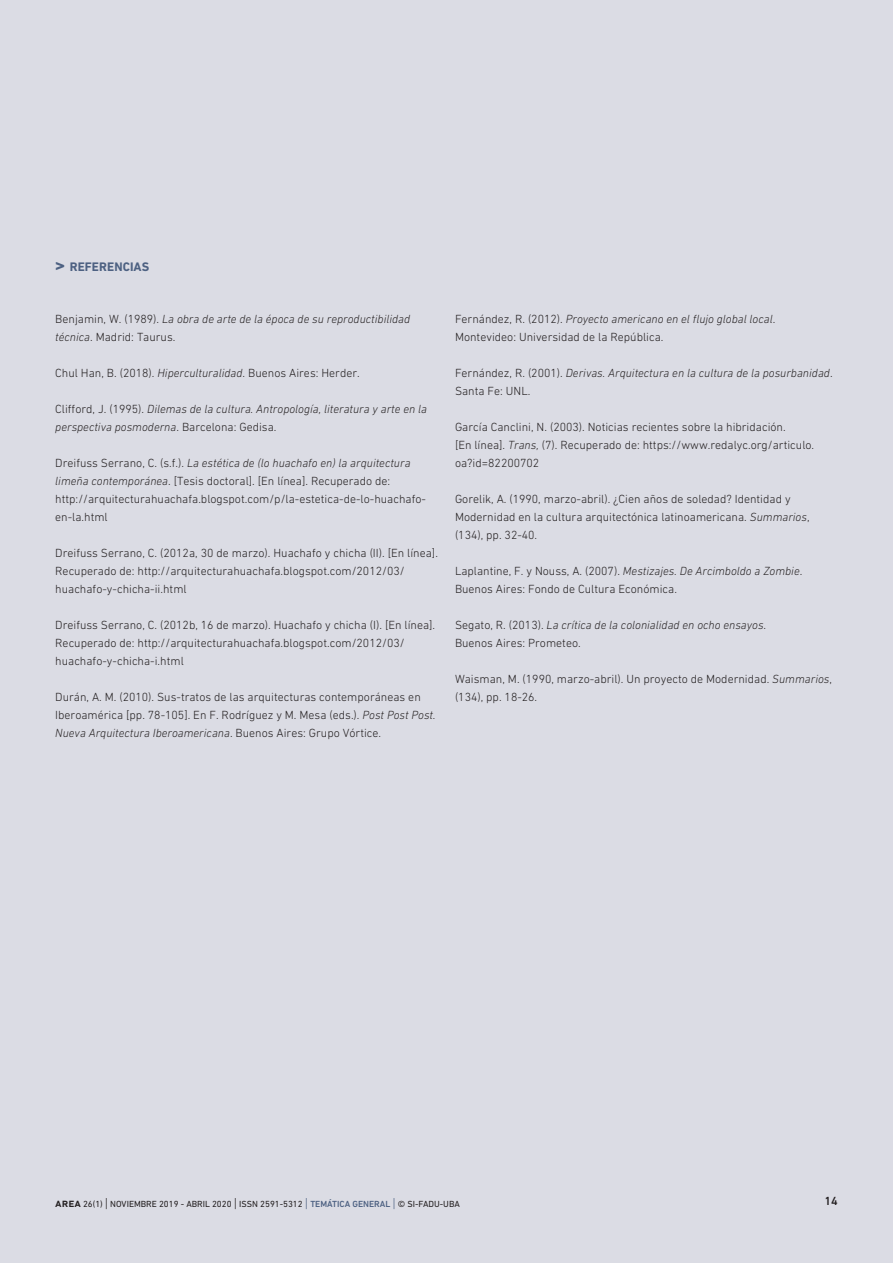
<style>
.page{position:relative;width:893px;height:1263px;background:#dbdce4}
.page>*{position:absolute;margin:0;border:0;box-sizing:border-box;transform-origin:0 0}
._40__Titulo_Referenc{font:700 12.6px "DIN Next LT Pro";letter-spacing:.005em;color:#4d6182}
._41__Referencias{font:300 12px/18px "DIN Next LT Pro";color:#231f20}
._41__Referencias-2{font:italic 300 12px/18px "DIN Next LT Pro";color:#231f20}
.t1{font:500 12px "DIN Next LT Pro";color:#231f20}
.t2{font:9px "DIN Next LT Pro";color:#231f20}
.s1{font-size:18px}
.s2{font-style:normal}
.s3{font-style:italic}
.s4{font-weight:500;font-size:12px}
.s5{font-weight:300;font-size:13.5px}
.s6{font-weight:300;font-size:13.5px;color:#4d6182}
.s7{font-weight:500;color:#4d6182}
</style>
<div class="page">
<p class="_40__Titulo_Referenc" style="left:55px;top:259px;width:96px"><span class="s1">&gt;</span> REFERENCIAS</p>
<p class="_41__Referencias-2" style="left:55px;top:310px;width:356px"><span class="s2">Benjamin, W. (1989).</span> La obra de arte de la época de su reproductibilidad técnica<span class="s2">. Madrid: Taurus.</span></p>
<p class="_41__Referencias" style="left:55px;top:364px;width:306px">Chul Han, B. (2018). <span class="s3">Hiperculturalidad</span>. Buenos Aires: Herder.</p>
<p class="_41__Referencias-2" style="left:55px;top:400px;width:373px"><span class="s2">Clifford, J. (1995).</span> Dilemas de la cultura. Antropología, literatura y arte en la perspectiva posmoderna<span class="s2">. Barcelona: Gedisa.</span></p>
<p class="_41__Referencias" style="left:55px;top:454px;width:372px">Dreifuss Serrano, C. (s.f.). <span class="s3">La estética de (lo huachafo en) la arquitectura limeña contemporánea</span>. [Tesis doctoral]. [En línea]. Recuperado de: http://arquitecturahuachafa.blogspot.com/p/la-estetica-de-lo-huachafo&shy;en-la.html</p>
<p class="_41__Referencias" style="left:55px;top:544px;width:384px">Dreifuss Serrano, C. (2012a, 30 de marzo). Huachafo y chicha (II). [En línea].<br>Recuperado de: http://arquitecturahuachafa.blogspot.com/2012/03/ huachafo-y-chicha-ii.html</p>
<p class="_41__Referencias" style="left:55px;top:616px;width:381px">Dreifuss Serrano, C. (2012b, 16 de marzo). Huachafo y chicha (I). [En línea].<br>Recuperado de: http://arquitecturahuachafa.blogspot.com/2012/03/ huachafo-y-chicha-i.html</p>
<p class="_41__Referencias" style="left:55px;top:688px;width:382px">Durán, A. M. (2010). Sus-tratos de las arquitecturas contemporáneas en<br>Iberoamérica [pp. 78-105]. En F. Rodríguez y M. Mesa (eds.). <span class="s3">Post Post Post.<br>Nueva Arquitectura Iberoamericana</span>. Buenos Aires: Grupo Vórtice.</p>
<p class="_41__Referencias" style="left:455px;top:310px;width:322px">Fernández, R. (2012). <span class="s3">Proyecto americano en el flujo global local</span>.<br>Montevideo: Universidad de la República.</p>
<p class="_41__Referencias-2" style="left:455px;top:364px;width:379px"><span class="s2">Fernández, R. (2001).</span> Derivas. Arquitectura en la cultura de la posurbanidad<span class="s2">.<br>Santa Fe: UNL.</span></p>
<p class="_41__Referencias" style="left:455px;top:418px;width:361px">García Canclini, N. (2003). Noticias recientes sobre la hibridación.<br>[En línea]. <span class="s3">Trans,</span> (7). Recuperado de: https://www.redalyc.org/articulo. oa?id=82200702</p>
<p class="_41__Referencias" style="left:455px;top:490px;width:356px">Gorelik, A. (1990, marzo-abril). ¿Cien años de soledad? Identidad y<br>Modernidad en la cultura arquitectónica latinoamericana. <span class="s3">Summarios</span>, (134), pp. 32-40.</p>
<p class="_41__Referencias" style="left:455px;top:562px;width:349px">Laplantine, F. y Nouss, A. (2007). <span class="s3">Mestizajes. De Arcimboldo a Zombie</span>.<br>Buenos Aires: Fondo de Cultura Económica.</p>
<p class="_41__Referencias" style="left:455px;top:616px;width:313px">Segato, R. (2013). <span class="s3">La crítica de la colonialidad en ocho ensayos</span>.<br>Buenos Aires: Prometeo.</p>
<p class="_41__Referencias" style="left:455px;top:670px;width:378px">Waisman, M. (1990, marzo-abril). Un proyecto de Modernidad. <span class="s3">Summarios</span>, (134), pp. 18-26.</p>
<p class="t2" style="left:55px;top:1198px;width:406px"><span class="s4">area</span> 26(1) <span class="s5">|</span> NOVIEMBRE 2019 - ABRIL 2020 <span class="s5">|</span> ISSN 2591-5312 <span class="s6">|</span> <span class="s7">TEMÁTICA GENERAL</span> <span class="s6">|</span> © SI-FADU-UBA</p>
<p class="t1" style="left:824px;top:1194px;width:15px">14</p>
</div>
